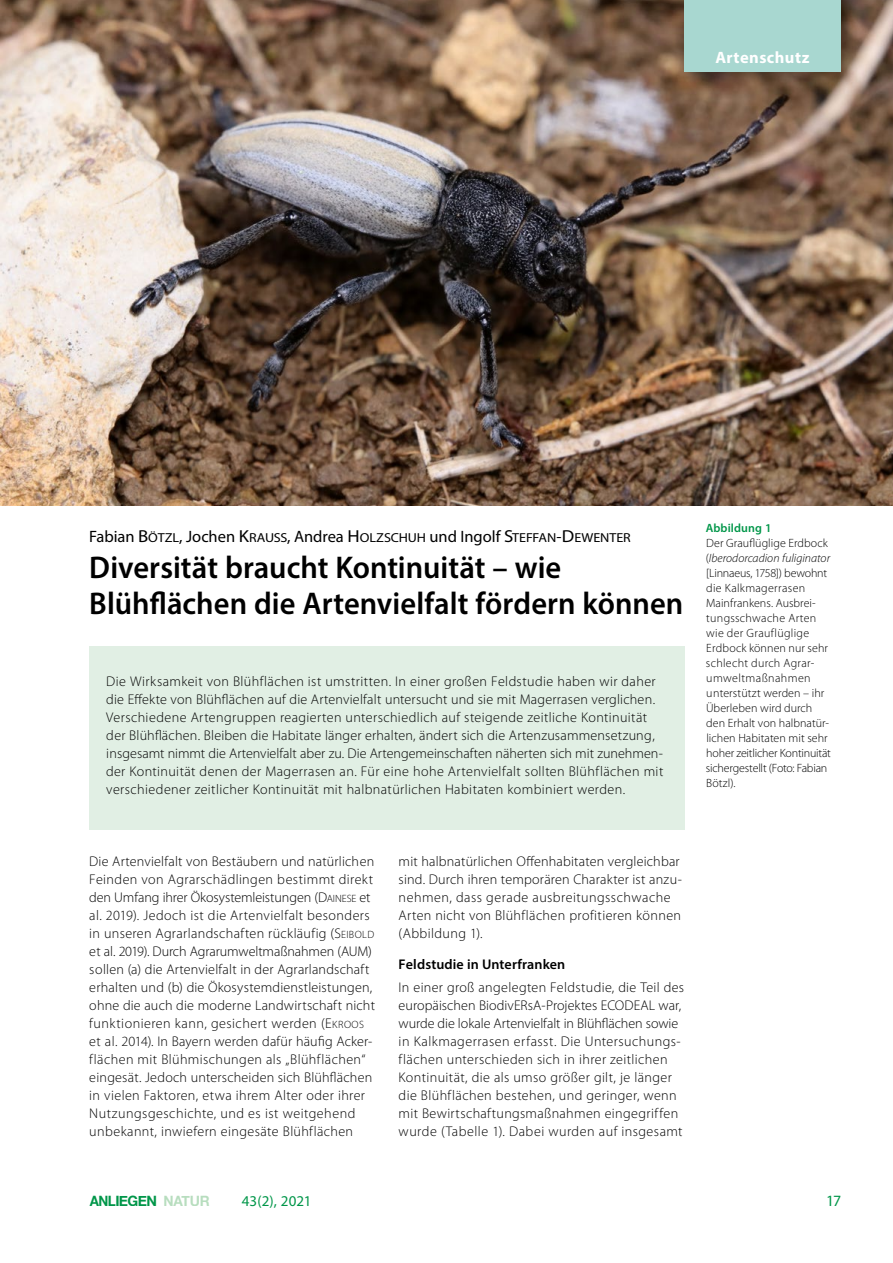
<style>
.page{position:relative;width:893px;height:1263px;background:#fff}
.page>*{position:absolute;margin:0;border:0;box-sizing:border-box;transform-origin:0 0}
.H__Haupttitel{font:600 31.5px/36px "Myriad Pro";color:#000}
.Autor{font:16.5px "Myriad Pro";letter-spacing:-.005em;color:#000}
.t1{font:700 16.5px "Myriad Pro";letter-spacing:.03em;color:#fff}
.t2{font:15.75px "Myriad Pro";color:#009649}
.t3{font:15px "Myriad Pro";color:#009649}
.t4{font:700 14.25px "Helvetica Neue";letter-spacing:-.035em;color:#009649;scale:.94 1}
.P__Fließtext_2Sp{font:300 14.1px/18px "Myriad Pro";letter-spacing:.025em;color:#000}
.H1__Headline_Fliess{font:600 14.1px "Myriad Pro";letter-spacing:.01em;color:#000}
.Bildlegende_linksbün{font:300 12px/15px "Myriad Pro";letter-spacing:.005em;color:#000}
.Bildlegende_Headline{font:600 12px "Myriad Pro";letter-spacing:.01em;color:#009649}
.s1{font-size:17.4px}
.s2{font-size:13.05px}
.s3{font-style:italic}
.s4{font-style:inherit}
.s5{font-size:10.65px}
.s6{color:rgb(112 188 126/.5)}
</style>
<div class="page">
<img style="left:0;top:0;width:893px;height:506px">
<div style="left:89px;top:646px;width:596px;height:184px;background:#e1efe4"></div>
<div style="left:674px;top:0;width:184px;height:88px;background:#000;opacity:.4"></div>
<div style="left:685px;top:0;width:156px;height:71px;background:#a8d7d0"></div>
<p class="t1" style="left:715px;top:46px;width:96px">Artenschutz</p>
<p class="Autor" style="left:89px;top:526px;width:543px">Fabian <span class="s1">B</span><span class="s2">ÖTZL</span>, Jochen <span class="s1">K</span><span class="s2">RAUSS</span>, Andrea <span class="s1">H</span><span class="s2">OLZSCHUH</span> und Ingolf <span class="s1">S</span><span class="s2">TEFFAN</span>-<span class="s1">D</span><span class="s2">EWENTER</span></p>
<p class="H__Haupttitel" style="left:89px;top:548px;width:596px">Diversität braucht Kontinuität – wie<br>Blühflächen die Artenvielfalt fördern können</p>
<p class="P__Fließtext_2Sp" style="left:106px;top:672px;width:559px">Die Wirksamkeit von Blühflächen ist umstritten. In einer großen Feldstudie haben wir daher die Effekte von Blühflächen auf die Artenvielfalt untersucht und sie mit Magerrasen verglichen.<br>Verschiedene Artengruppen reagierten unterschiedlich auf steigende zeitliche Kontinuität der Blühflächen. Bleiben die Habitate länger erhalten, ändert sich die Artenzusammensetzung, insgesamt nimmt die Artenvielfalt aber zu. Die Artengemeinschaften näherten sich mit zunehmen&shy;der Kontinuität denen der Magerrasen an. Für eine hohe Artenvielfalt sollten Blühflächen mit verschiedener zeitlicher Kontinuität mit halbnatürlichen Habitaten kombiniert werden.</p>
<p class="Bildlegende_Headline" style="left:706px;top:520px;width:67px">Abbildung 1</p>
<p class="Bildlegende_linksbün" style="left:706px;top:535px;width:127px">Der Grauflüglige Erdbock (<span class="s3">Iberodorcadion fuliginator </span>[Linnaeus, 1758]) bewohnt die Kalkmagerrasen<br>Mainfrankens. Ausbrei&shy;tungsschwache Arten wie der Grauflüglige<br>Erdbock können nur sehr schlecht durch Agrar&shy;umweltmaßnahmen unterstützt werden – ihr<br>Überleben wird durch den Erhalt von halbnatür&shy;lichen Habitaten mit sehr hoher zeitlicher Kontinuität sichergestellt (Foto: Fabian<br>Bötzl).</p>
<p class="P__Fließtext_2Sp" style="left:89px;top:852px;width:287px">Die Artenvielfalt von Bestäubern und natürlichen Feinden von Agrarschädlingen bestimmt direkt den Umfang ihrer Ökosystemleistungen (<span class="s4">D</span><span class="s5">AINESE</span> et al. 2019). Jedoch ist die Artenvielfalt besonders in unseren Agrarlandschaften rückläufig (<span class="s4">S</span><span class="s5">EIBOLD </span>et al. 2019). Durch Agrarumweltmaßnahmen (AUM) sollen (a) die Artenvielfalt in der Agrarlandschaft erhalten und (b) die Ökosystemdienstleistungen, ohne die auch die moderne Landwirtschaft nicht funktionieren kann, gesichert werden (<span class="s4">E</span><span class="s5">KROOS </span>et al. 2014). In Bayern werden dafür häufig Acker&shy;flächen mit Blühmischungen als „Blühflächen“ eingesät. Jedoch unterscheiden sich Blühflächen in vielen Faktoren, etwa ihrem Alter oder ihrer Nutzungsgeschichte, und es ist weitgehend unbekannt, inwiefern eingesäte Blühflächen</p>
<p class="P__Fließtext_2Sp" style="left:399px;top:852px;width:285px">mit halbnatürlichen Offenhabitaten vergleichbar sind. Durch ihren temporären Charakter ist anzu&shy;nehmen, dass gerade ausbreitungsschwache Arten nicht von Blühflächen profitieren können (Abbildung 1).</p>
<h1 class="H1__Headline_Fliess" style="left:399px;top:955px;width:168px">Feldstudie in Unterfranken</h1>
<p class="P__Fließtext_2Sp" style="left:399px;top:978px;width:287px">In einer groß angelegten Feldstudie, die Teil des europäischen BiodivERsA-Projektes ECODEAL war, wurde die lokale Artenvielfalt in Blühflächen sowie in Kalkmagerrasen erfasst. Die Untersuchungs&shy;flächen unterschieden sich in ihrer zeitlichen Kontinuität, die als umso größer gilt, je länger die Blühflächen bestehen, und geringer, wenn mit Bewirtschaftungsmaßnahmen eingegriffen wurde (Tabelle 1). Dabei wurden auf insgesamt</p>
<p class="t4" style="left:90px;top:1189px;width:129px">ANLIEGEN <span class="s6">NATUR</span></p>
<p class="t3" style="left:242px;top:1191px;width:71px">43(2), 2021</p>
<p class="t2" style="left:826px;top:1191px;width:16px">17</p>
</div>
